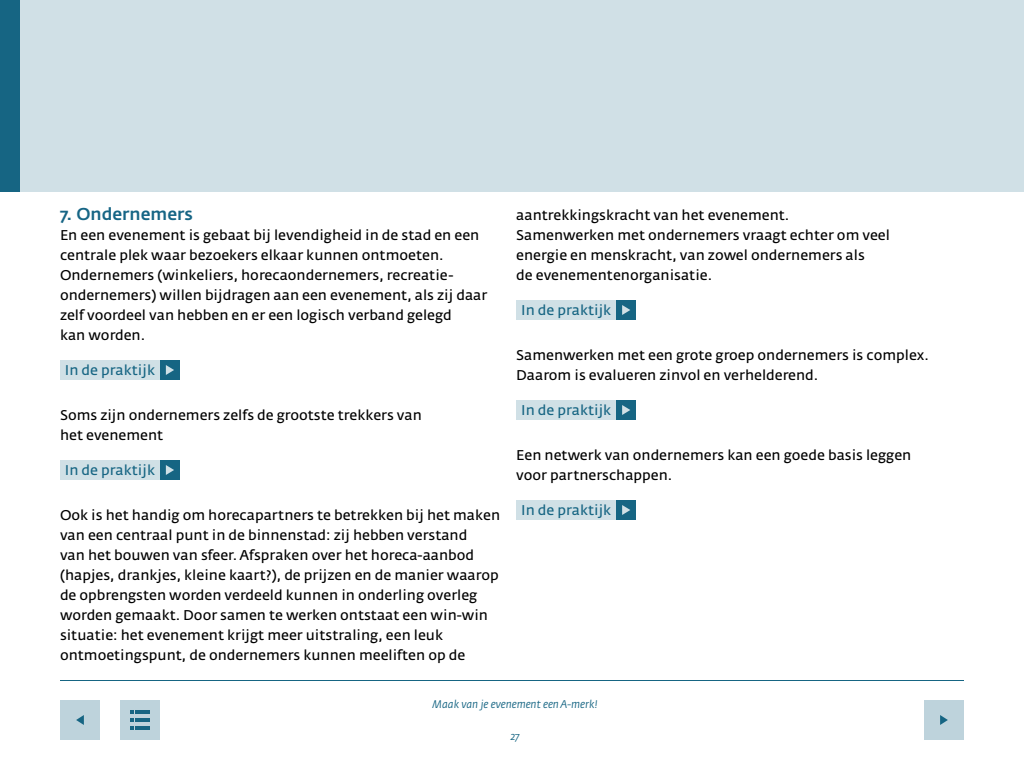
<style>
.page{position:relative;width:1024px;height:768px;background:#fff}
.page>*{position:absolute;margin:0;border:0;box-sizing:border-box;transform-origin:0 0}
.t1{font:500 17px "Fedra Sans Alt";color:#166585}
.t2{font:14px/20px "Fedra Sans Alt";color:#000}
.t3{font:14px "Fedra Sans Alt";color:#166583}
.t4{font:italic 11px "Fedra Sans Alt";color:#166583}
</style>
<div class="page">
<hr style="left:60px;top:680px;width:904px;height:1px;background:#166583">
<div style="left:20px;top:0;width:1004px;height:192px;background:#d0e0e6"></div>
<div style="left:0;top:0;width:20px;height:192px;background:#166583"></div>
<div style="left:120px;top:700px;width:40px;height:40px;background:#bed3dc"></div>
<svg style="left:130px;top:710px;width:4px;height:20px"></svg>
<hr style="left:136px;top:710px;width:14px;height:4px;background:#166583">
<hr style="left:136px;top:718px;width:14px;height:4px;background:#166583">
<hr style="left:136px;top:726px;width:14px;height:4px;background:#166583">
<div style="left:60px;top:700px;width:40px;height:40px;background:#bed3dc"></div>
<svg style="left:76px;top:715px;width:8px;height:10px"></svg>
<div style="left:924px;top:700px;width:40px;height:40px;background:#bed3dc"></div>
<svg style="left:940px;top:715px;width:8px;height:10px"></svg>
<div style="left:60px;top:360px;width:100px;height:20px;background:#d0e0e6"></div>
<div style="left:160px;top:360px;width:20px;height:20px;background:#166583"></div>
<svg style="left:166px;top:365px;width:8px;height:10px"></svg>
<div style="left:516px;top:300px;width:100px;height:20px;background:#d0e0e6"></div>
<div style="left:616px;top:300px;width:20px;height:20px;background:#166583"></div>
<svg style="left:622px;top:305px;width:8px;height:10px"></svg>
<div style="left:516px;top:400px;width:100px;height:20px;background:#d0e0e6"></div>
<div style="left:616px;top:400px;width:20px;height:20px;background:#166583"></div>
<svg style="left:622px;top:405px;width:8px;height:10px"></svg>
<div style="left:516px;top:500px;width:100px;height:20px;background:#d0e0e6"></div>
<div style="left:616px;top:500px;width:20px;height:20px;background:#166583"></div>
<svg style="left:622px;top:505px;width:8px;height:10px"></svg>
<div style="left:60px;top:460px;width:100px;height:20px;background:#d0e0e6"></div>
<div style="left:160px;top:460px;width:20px;height:20px;background:#166583"></div>
<svg style="left:166px;top:465px;width:8px;height:10px"></svg>
<p class="t1" style="left:60px;top:204px;width:134px">7. Ondernemers</p>
<p class="t2" style="left:60px;top:225px;width:429px">En een evenement is gebaat bij levendigheid in de stad en een centrale plek waar bezoekers elkaar kunnen ontmoeten.<br>Ondernemers (winkeliers, horecaondernemers, recreatie&shy;ondernemers) willen bijdragen aan een evenement, als zij daar zelf voordeel van hebben en er een logisch verband gelegd<br>kan worden.</p>
<p class="t3" style="left:65px;top:363px;width:92px">In de praktijk</p>
<p class="t2" style="left:60px;top:405px;width:363px">Soms zijn ondernemers zelfs de grootste trekkers van het evenement</p>
<p class="t3" style="left:65px;top:463px;width:92px">In de praktijk</p>
<p class="t2" style="left:60px;top:505px;width:442px">Ook is het handig om horecapartners te betrekken bij het maken van een centraal punt in de binnenstad: zij hebben verstand<br>van het bouwen van sfeer. Afspraken over het horeca-aanbod (hapjes, drankjes, kleine kaart?), de prijzen en de manier waarop de opbrengsten worden verdeeld kunnen in onderling overleg worden gemaakt. Door samen te werken ontstaat een win-win situatie: het evenement krijgt meer uitstraling, een leuk ontmoetingspunt, de ondernemers kunnen meeliften op de</p>
<p class="t2" style="left:516px;top:206px;width:375px">aantrekkingskracht van het evenement.<br>Samenwerken met ondernemers vraagt echter om veel energie en menskracht, van zowel ondernemers als<br>de evenementenorganisatie.</p>
<p class="t3" style="left:521px;top:303px;width:92px">In de praktijk</p>
<p class="t2" style="left:516px;top:346px;width:414px">Samenwerken met een grote groep ondernemers is complex.<br>Daarom is evalueren zinvol en verhelderend.</p>
<p class="t3" style="left:521px;top:403px;width:92px">In de praktijk</p>
<p class="t2" style="left:516px;top:446px;width:397px">Een netwerk van ondernemers kan een goede basis leggen voor partnerschappen.</p>
<p class="t3" style="left:521px;top:503px;width:92px">In de praktijk</p>
<p class="t4" style="left:433px;top:699px;width:166px">Maak van je evenement een A-merk!</p>
<p class="t4" style="left:510px;top:730px;width:11px">27</p>
</div>
